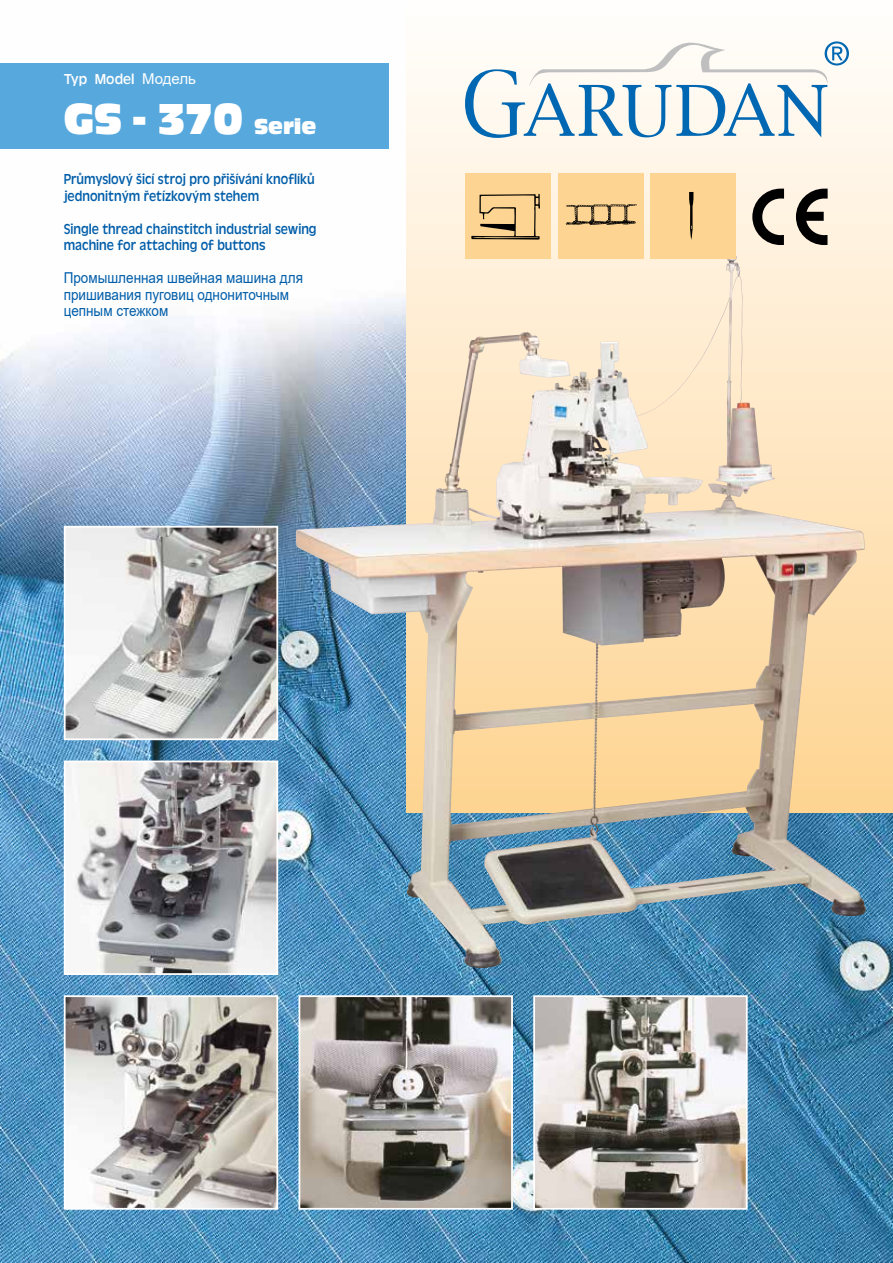
<style>
.page{position:relative;width:893px;height:1263px;background:#fff}
.page>*{position:absolute;margin:0;border:0;box-sizing:border-box;transform-origin:0 0}
.t1{font:45px "Antique Olive TOT Comp";color:#fff}
.t2{font:15px/16.5px "Antique Olive TOT";color:#005da9;scale:.9 1}
.t3{font:15px/16.5px "Arial";color:#005da9;scale:.9 1}
.t4{font:15px "Antique Olive TOT";color:#fff}
.s1{font-family:"Arial"}
.s2{font-size:22.5px}
</style>
<div class="page">
<img style="left:0;top:63px;width:893px;height:1200px">
<svg style="left:406px;top:63px;width:487px;height:749px;background:#edd8ba"></svg>
<svg style="left:465px;top:41px;width:384px;height:97px"></svg>
<div style="left:0;top:64px;width:388px;height:85px;background:#56a8dd"></div>
<svg style="left:752px;top:189px;width:32px;height:56px;background:#8e887e"></svg>
<svg style="left:796px;top:189px;width:32px;height:56px;background:#78726a"></svg>
<img style="left:615px;top:256px;width:118px;height:160px">
<img style="left:67px;top:998px;width:208px;height:209px">
<div style="left:64px;top:995px;width:214px;height:215px;border:2px solid #fff"></div>
<img style="left:67px;top:763px;width:208px;height:209px">
<div style="left:64px;top:760px;width:214px;height:215px;border:2px solid #fff"></div>
<img style="left:67px;top:529px;width:208px;height:208px">
<div style="left:64px;top:526px;width:214px;height:214px;border:2px solid #fff"></div>
<img style="left:301px;top:998px;width:209px;height:209px">
<div style="left:298px;top:995px;width:215px;height:215px;border:2px solid #fff"></div>
<img style="left:536px;top:998px;width:209px;height:209px">
<div style="left:533px;top:995px;width:215px;height:215px;border:2px solid #fff"></div>
<div style="left:466px;top:173px;width:85px;height:86px;background:#fdd491"></div>
<div style="left:558px;top:173px;width:85px;height:86px;background:#fdd491"></div>
<div style="left:650px;top:173px;width:85px;height:86px;background:#fdd491"></div>
<svg style="left:471px;top:194px;width:69px;height:46px"></svg>
<svg style="left:566px;top:204px;width:71px;height:21px"></svg>
<svg style="left:689px;top:192px;width:4px;height:48px"></svg>
<p class="t4" style="left:64px;top:71px;width:134px">Typ Model <span class="s1">Модель</span></p>
<h1 class="t1" style="left:64px;top:94px;width:254px">GS - 370 <span class="s2">Serie</span></h1>
<p class="t2" style="left:64px;top:171px;width:280px">Průmyslový šicí stroj pro přišívání knoflíků jednonitným řetízkovým stehem</p>
<p class="t2" style="left:64px;top:220px;width:282px">Single thread chainstitch industrial sewing machine for attaching of buttons</p>
<p class="t3" style="left:64px;top:269px;width:267px">Промышленная швейная машина для пришивания пуговиц однониточным цепным стежком</p>
</div>
